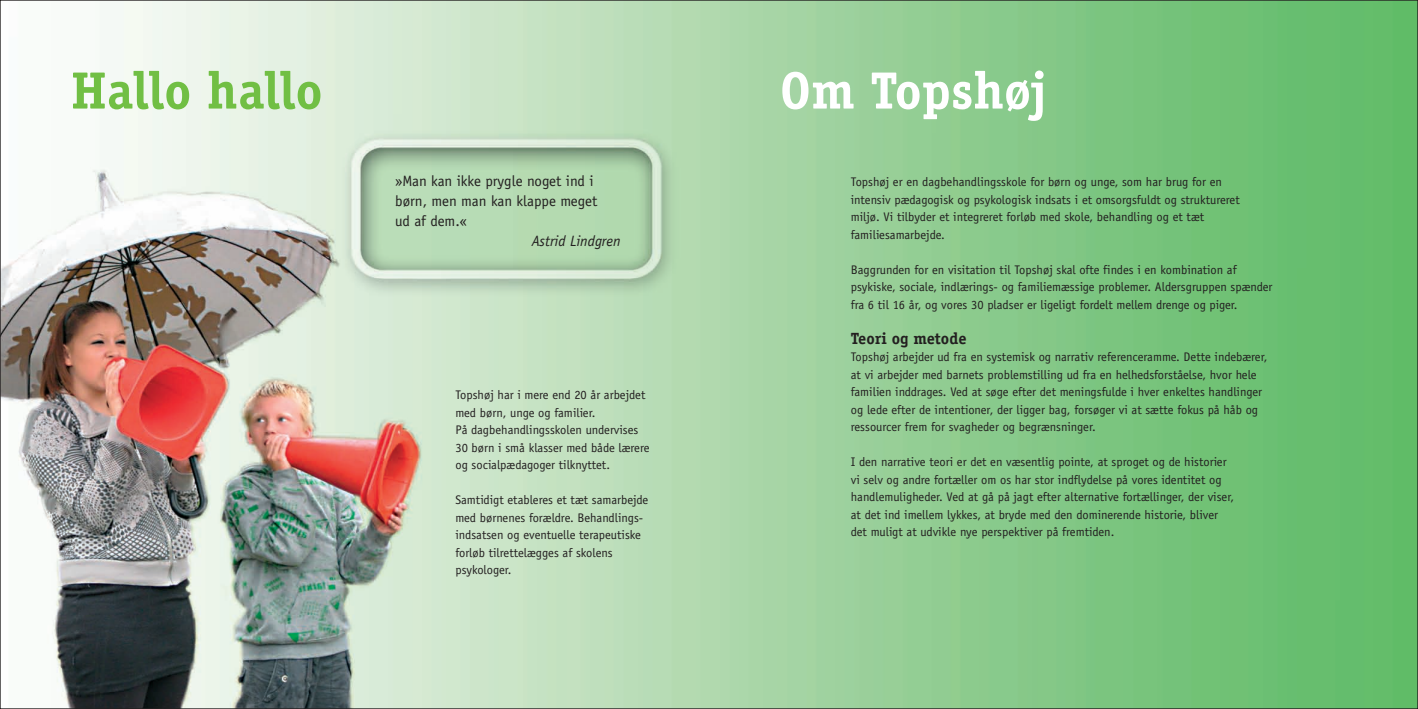
<style>
.page{position:relative;width:1418px;height:709px;background:#fff}
.page>*{position:absolute;margin:0;border:0;box-sizing:border-box;transform-origin:0 0}
.t1{font:700 52.5px "Officina Serif";color:#71bf44}
.t2{font:700 52.5px "Officina Serif";color:#fff}
.t3{font:700 16.25px "Officina Serif";color:#231f20}
.t4{font:15px/20px "Officina Sans";color:#231f20}
.t5{font:italic 15px "Officina Sans";color:#231f20}
.t6{font:12.5px/17.5px "Officina Sans";color:#231f20}
</style>
<div class="page">
<img style="left:2px;top:2px;width:1413px;height:705px">
<h1 class="t1" style="left:71px;top:71px;width:253px">Hallo hallo</h1>
<h1 class="t2" style="left:780px;top:71px;width:268px">Om Topshøj</h1>
<p class="t4" style="left:395px;top:172px;width:204px">»Man kan ikke prygle noget ind i børn, men man kan klappe meget ud af dem.«</p>
<p class="t5" style="left:532px;top:236px;width:90px">Astrid Lindgren</p>
<p class="t6" style="left:455px;top:387px;width:196px">Topshøj har i mere end 20 år arbejdet med børn, unge og familier.<br>På dagbehandlingsskolen undervises 30 børn i små klasser med både lærere og socialpædagoger tilknyttet.</p>
<p class="t6" style="left:455px;top:492px;width:194px">Samtidigt etableres et tæt samarbejde med børnenes forældre. Behandlings&shy;indsatsen og eventuelle terapeutiske forløb tilrettelægges af skolens psykologer.</p>
<p class="t6" style="left:850px;top:174px;width:390px">Topshøj er en dagbehandlingsskole for børn og unge, som har brug for en intensiv pædagogisk og psykologisk indsats i et omsorgsfuldt og struktureret miljø. Vi tilbyder et integreret forløb med skole, behandling og et tæt familiesamarbejde.</p>
<p class="t6" style="left:850px;top:262px;width:423px">Baggrunden for en visitation til Topshøj skal ofte findes i en kombination af psykiske, sociale, indlærings- og familiemæssige problemer. Aldersgruppen spænder fra 6 til 16 år, og vores 30 pladser er ligeligt fordelt mellem drenge og piger.</p>
<h2 class="t3" style="left:850px;top:332px;width:117px">Teori og metode</h2>
<p class="t6" style="left:850px;top:349px;width:418px">Topshøj arbejder ud fra en systemisk og narrativ referenceramme. Dette indebærer, at vi arbejder med barnets problemstilling ud fra en helhedsforståelse, hvor hele familien inddrages. Ved at søge efter det meningsfulde i hver enkeltes handlinger og lede efter de intentioner, der ligger bag, forsøger vi at sætte fokus på håb og ressourcer frem for svagheder og begrænsninger.</p>
<p class="t6" style="left:850px;top:454px;width:385px">I den narrative teori er det en væsentlig pointe, at sproget og de historier vi selv og andre fortæller om os har stor indflydelse på vores identitet og handlemuligheder. Ved at gå på jagt efter alternative fortællinger, der viser, at det ind imellem lykkes, at bryde med den dominerende historie, bliver det muligt at udvikle nye perspektiver på fremtiden.</p>
</div>
